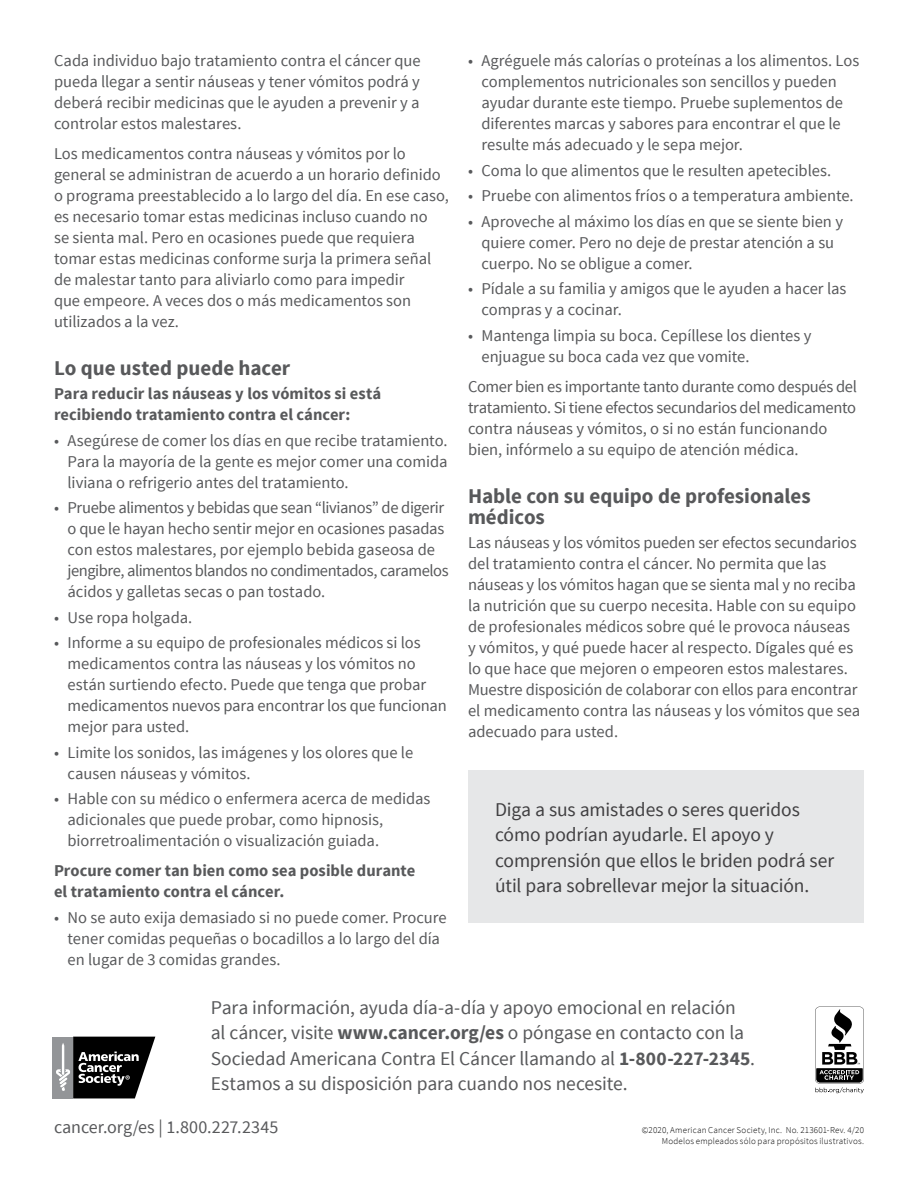
<style>
.page{position:relative;width:918px;height:1188px;background:#fff}
.page>*{position:absolute;margin:0;border:0;box-sizing:border-box;transform-origin:0 0}
.t1{font:700 21px/21px "Source Sans Pro";color:#58595b}
.t2{font:19.5px/25.5px "Source Sans Pro";letter-spacing:-.01em;color:#58595b}
.t3{font:19.5px/25.5px "Source Sans Pro";letter-spacing:-.005em;color:#414042}
.t4{font:18px "Source Sans Pro";color:#58595b}
.t5{font:16.5px/21px "Source Sans Pro";letter-spacing:-.005em;color:#58595b}
.t6{font:700 16.5px/21px "Source Sans Pro";color:#58595b}
.t7{font:300 9px/10.5px "Source Sans Pro";letter-spacing:.02em;color:#000;text-align:right}
.s1{font-weight:700}
</style>
<div class="page">
<div style="left:52px;top:1037px;width:21px;height:61px;background:#939598"></div>
<svg style="left:56px;top:1037px;width:99px;height:61px"></svg>
<svg style="left:815px;top:1007px;width:49px;height:86px"></svg>
<div style="left:468px;top:770px;width:396px;height:153px;background:#e6e7e8"></div>
<p class="t5" style="left:54px;top:51px;width:368px;text-align:justify">Cada individuo bajo tratamiento contra el cáncer que pueda llegar a sentir náuseas y tener vómitos podrá y deberá recibir medicinas que le ayuden a prevenir y a controlar estos malestares.</p>
<p class="t5" style="left:54px;top:144px;width:396px">Los medicamentos contra náuseas y vómitos por lo general se administran de acuerdo a un horario definido o programa preestablecido a lo largo del día. En ese caso, es necesario tomar estas medicinas incluso cuando no<br>se sienta mal. Pero en ocasiones puede que requiera tomar estas medicinas conforme surja la primera señal de malestar tanto para aliviarlo como para impedir<br>que empeore. A veces dos o más medicamentos son utilizados a la vez.</p>
<p class="t1" style="left:54px;top:359px;width:238px">Lo que usted puede hacer</p>
<p class="t6" style="left:54px;top:384px;width:329px">Para reducir las náuseas y los vómitos si está recibiendo tratamiento contra el cáncer:</p>
<p class="t5" style="left:68px;top:430px;width:382px;text-align:justify;text-indent:-14px">• Asegúrese de comer los días en que recibe tratamiento.<br>Para la mayoría de la gente es mejor comer una comida liviana o refrigerio antes del tratamiento.</p>
<p class="t5" style="left:68px;top:498px;width:383px;text-indent:-14px">• Pruebe alimentos y bebidas que sean “livianos” de digerir o que le hayan hecho sentir mejor en ocasiones pasadas con estos malestares, por ejemplo bebida gaseosa de jengibre, alimentos blandos no condimentados, caramelos ácidos y galletas secas o pan tostado.</p>
<p class="t5" style="left:54px;top:607px;width:140px">• Use ropa holgada.</p>
<p class="t5" style="left:68px;top:633px;width:381px;text-indent:-14px">• Informe a su equipo de profesionales médicos si los medicamentos contra las náuseas y los vómitos no están surtiendo efecto. Puede que tenga que probar medicamentos nuevos para encontrar los que funcionan mejor para usted.</p>
<p class="t5" style="left:68px;top:742px;width:347px;text-indent:-14px">• Limite los sonidos, las imágenes y los olores que le causen náuseas y vómitos.</p>
<p class="t5" style="left:68px;top:789px;width:365px;text-indent:-14px">• Hable con su médico o enfermera acerca de medidas adicionales que puede probar, como hipnosis, biorretroalimentación o visualización guiada.</p>
<p class="t6" style="left:54px;top:861px;width:363px">Procure comer tan bien como sea posible durante el tratamiento contra el cáncer.</p>
<p class="t5" style="left:68px;top:907px;width:381px;text-indent:-14px">• No se auto exija demasiado si no puede comer. Procure tener comidas pequeñas o bocadillos a lo largo del día en lugar de 3 comidas grandes.</p>
<p class="t5" style="left:482px;top:51px;width:379px;text-indent:-14px">• Agréguele más calorías o proteínas a los alimentos. Los complementos nutricionales son sencillos y pueden ayudar durante este tiempo. Pruebe suplementos de diferentes marcas y sabores para encontrar el que le resulte más adecuado y le sepa mejor.</p>
<p class="t5" style="left:468px;top:160px;width:365px">• Coma lo que alimentos que le resulten apetecibles.</p>
<p class="t5" style="left:468px;top:186px;width:387px">• Pruebe con alimentos fríos o a temperatura ambiente.</p>
<p class="t5" style="left:482px;top:211px;width:363px;text-indent:-14px">• Aproveche al máximo los días en que se siente bien y quiere comer. Pero no deje de prestar atención a su cuerpo. No se obligue a comer.</p>
<p class="t5" style="left:482px;top:279px;width:366px;text-indent:-14px">• Pídale a su familia y amigos que le ayuden a hacer las compras y a cocinar.</p>
<p class="t5" style="left:482px;top:325px;width:331px;text-indent:-14px">• Mantenga limpia su boca. Cepíllese los dientes y enjuague su boca cada vez que vomite.</p>
<p class="t5" style="left:468px;top:376px;width:390px">Comer bien es importante tanto durante como después del tratamiento. Si tiene efectos secundarios del medicamento contra náuseas y vómitos, o si no están funcionando bien, infórmelo a su equipo de atención médica.</p>
<p class="t1" style="left:468px;top:486px;width:344px">Hable con su equipo de profesionales médicos</p>
<p class="t5" style="left:468px;top:532px;width:394px">Las náuseas y los vómitos pueden ser efectos secundarios del tratamiento contra el cáncer. No permita que las náuseas y los vómitos hagan que se sienta mal y no reciba la nutrición que su cuerpo necesita. Hable con su equipo de profesionales médicos sobre qué le provoca náuseas y vómitos, y qué puede hacer al respecto. Dígales qué es lo que hace que mejoren o empeoren estos malestares.<br>Muestre disposición de colaborar con ellos para encontrar el medicamento contra las náuseas y los vómitos que sea adecuado para usted.</p>
<p class="t3" style="left:495px;top:797px;width:341px">Diga a sus amistades o seres queridos cómo podrían ayudarle. El apoyo y comprensión que ellos le briden podrá ser útil para sobrellevar mejor la situación.</p>
<p class="t2" style="left:211px;top:995px;width:546px">Para información, ayuda día-a-día y apoyo emocional en relación al cáncer, visite <span class="s1">www.cancer.org/es</span> o póngase en contacto con la Sociedad Americana Contra El Cáncer llamando al <span class="s1">1-800-227-2345</span>.<br>Estamos a su disposición para cuando nos necesite.</p>
<p class="t4" style="left:54px;top:1115px;width:226px">cancer.org/es | 1.800.227.2345</p>
<p class="t7" style="left:642px;top:1125px;width:224px">©2020, American Cancer Society, Inc. No. 213601-Rev. 4/20<br>Modelos empleados sólo para propósitos ilustrativos.</p>
</div>
